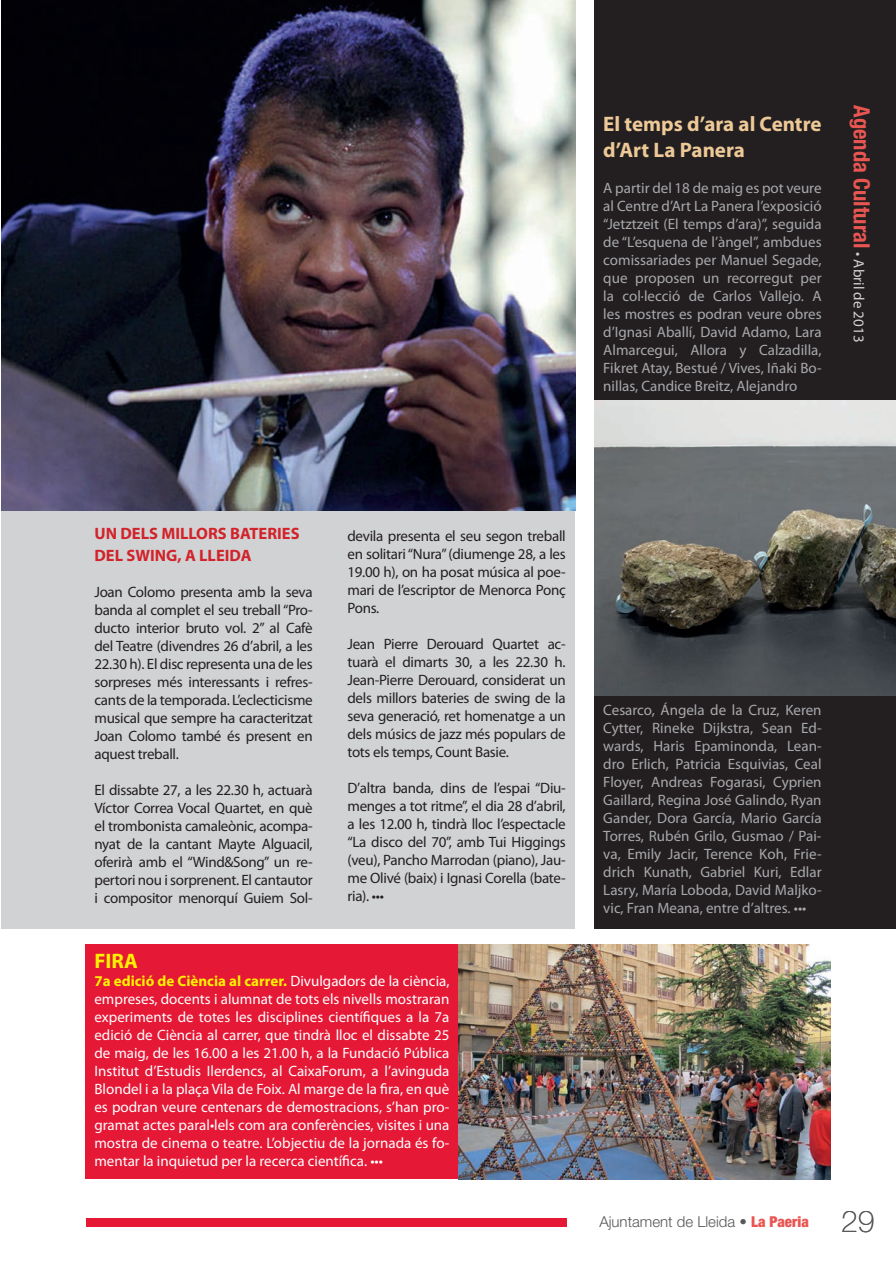
<style>
.page{position:relative;width:896px;height:1265px;background:#fff}
.page>*{position:absolute;margin:0;border:0;box-sizing:border-box;transform-origin:0 0}
.t1{font:700 condensed 22.5px "Helvetica Neue LT Std";color:#e95652}
.t2{font:700 21px/25.2px "Myriad Pro";color:#eec998}
.t3{font:700 21px "Myriad Pro";color:#fff101}
.t4{font:700 16.5px/21.6px "Myriad Pro";color:#d1232a}
.t5{font:15px/18px "Myriad Pro";letter-spacing:-.02em;color:#231f20;text-align:justify}
.t6{font:15px/18px "Myriad Pro";color:#a8a9ad;text-align:justify}
.t7{font:15px/18px "Myriad Pro";color:#fff;text-align:justify}
.t8{font:300 15px "Helvetica Neue LT Std";color:#57585a}
.s1{font-family:"Myriad Pro";font-weight:400;font-stretch:normal;font-size:15px;color:#d1d2d4}
.s2{font-weight:700;color:#fff101}
.s3{font-weight:500}
.s4{font-weight:900;font-stretch:condensed;color:#e95652}
.s5{font-weight:100;font-size:30px}
</style>
<div class="page">
<div style="left:595px;top:0;width:301px;height:929px;background:#231f20"></div>
<div style="left:1px;top:107px;width:574px;height:822px;background:#d1d2d4"></div>
<div style="left:86px;top:1218px;width:480px;height:9px;background:#e51836"></div>
<div style="left:86px;top:944px;width:372px;height:235px;background:#e51836"></div>
<img style="left:595px;top:401px;width:301px;height:294px">
<img style="left:458px;top:944px;width:372px;height:235px">
<img style="left:2px;top:0;width:574px;height:510px">
<p class="t2" style="left:603px;top:111px;width:220px">El temps d’ara al Centre d’Art La Panera</p>
<p class="t6" style="left:603px;top:178px;width:220px">A partir del 18 de maig es pot veure al Centre d’Art La Panera l’exposició “Jetztzeit (El temps d’ara)”, seguida de “L’esquena de l’àngel”, ambdues comissariades per Manuel Segade, que proposen un recorregut per la col·lecció de Carlos Vallejo. A les mostres es podran veure obres d’Ignasi Aballí, David Adamo, Lara Almarcegui, Allora y Calzadilla, Fikret Atay, Bestué / Vives, Iñaki Bo&shy;nillas, Candice Breitz, Alejandro</p>
<p class="t1" style="left:876px;top:105px;width:239px;rotate:90deg">Agenda Cultural <span class="s1">• Abril de 2013</span></p>
<p class="t4" style="left:94px;top:522px;width:207px">UN DELS MILLORS BATERIES<br>DEL SWING, A LLEIDA</p>
<p class="t5" style="left:94px;top:582px;width:220px">Joan Colomo presenta amb la seva banda al complet el seu treball “Pro&shy;ducto interior bruto vol. 2” al Cafè del Teatre (divendres 26 d’abril, a les 22.30 h). El disc representa una de les sorpreses més interessants i refres&shy;cants de la temporada. L’eclecticisme musical que sempre ha caracteritzat Joan Colomo també és present en aquest treball.</p>
<p class="t5" style="left:94px;top:780px;width:220px">El dissabte 27, a les 22.30 h, actuarà Víctor Correa Vocal Quartet, en què el trombonista camaleònic, acompa&shy;nyat de la cantant Mayte Alguacil, oferirà amb el “Wind&amp;Song” un re&shy;pertori nou i sorprenent. El cantautor i compositor menorquí Guiem Sol-</p>
<p class="t5" style="left:347px;top:527px;width:220px">devila presenta el seu segon treball en solitari “Nura” (diumenge 28, a les 19.00 h), on ha posat música al poe&shy;mari de l’escriptor de Menorca Ponç Pons.</p>
<p class="t5" style="left:347px;top:635px;width:220px">Jean Pierre Derouard Quartet ac&shy;tuarà el dimarts 30, a les 22.30 h.<br>Jean-Pierre Derouard, considerat un dels millors bateries de swing de la seva generació, ret homenatge a un dels músics de jazz més populars de tots els temps, Count Basie.</p>
<p class="t5" style="left:347px;top:779px;width:220px">D’altra banda, dins de l’espai “Diu&shy;menges a tot ritme”, el dia 28 d’abril, a les 12.00 h, tindrà lloc l’espectacle “La disco del 70”, amb Tui Higgings (veu), Pancho Marrodan (piano), Jau&shy;me Olivé (baix) i Ignasi Corella (bate&shy;ria). •••</p>
<p class="t3" style="left:94px;top:947px;width:45px">FIRA</p>
<p class="t7" style="left:94px;top:972px;width:357px"><span class="s2">7a edició de Ciència al carrer.</span> Divulgadors de la ciència, empreses, docents i alumnat de tots els nivells mostraran experiments de totes les disciplines científiques a la 7a edició de Ciència al carrer, que tindrà lloc el dissabte 25 de maig, de les 16.00 a les 21.00 h, a la Fundació Pública Institut d’Estudis Ilerdencs, al CaixaForum, a l’avinguda Blondel i a la plaça Vila de Foix. Al marge de la fira, en què es podran veure centenars de demostracions, s’han pro&shy;gramat actes paral•lels com ara conferències, visites i una mostra de cinema o teatre. L’objectiu de la jornada és fo&shy;mentar la inquietud per la recerca científica. •••</p>
<p class="t6" style="left:603px;top:700px;width:220px">Cesarco, Ángela de la Cruz, Keren Cytter, Rineke Dijkstra, Sean Ed&shy;wards, Haris Epaminonda, Lean&shy;dro Erlich, Patricia Esquivias, Ceal Floyer, Andreas Fogarasi, Cyprien Gaillard, Regina José Galindo, Ryan Gander, Dora García, Mario García Torres, Rubén Grilo, Gusmao / Pai&shy;va, Emily Jacir, Terence Koh, Frie&shy;drich Kunath, Gabriel Kuri, Edlar Lasry, María Loboda, David Maljko&shy;vic, Fran Meana, entre d’altres. •••</p>
<p class="t8" style="left:599px;top:1212px;width:277px">Ajuntament de Lleida <span class="s3">•</span> <span class="s4">La Paeria</span> <span class="s5">29</span></p>
</div>
